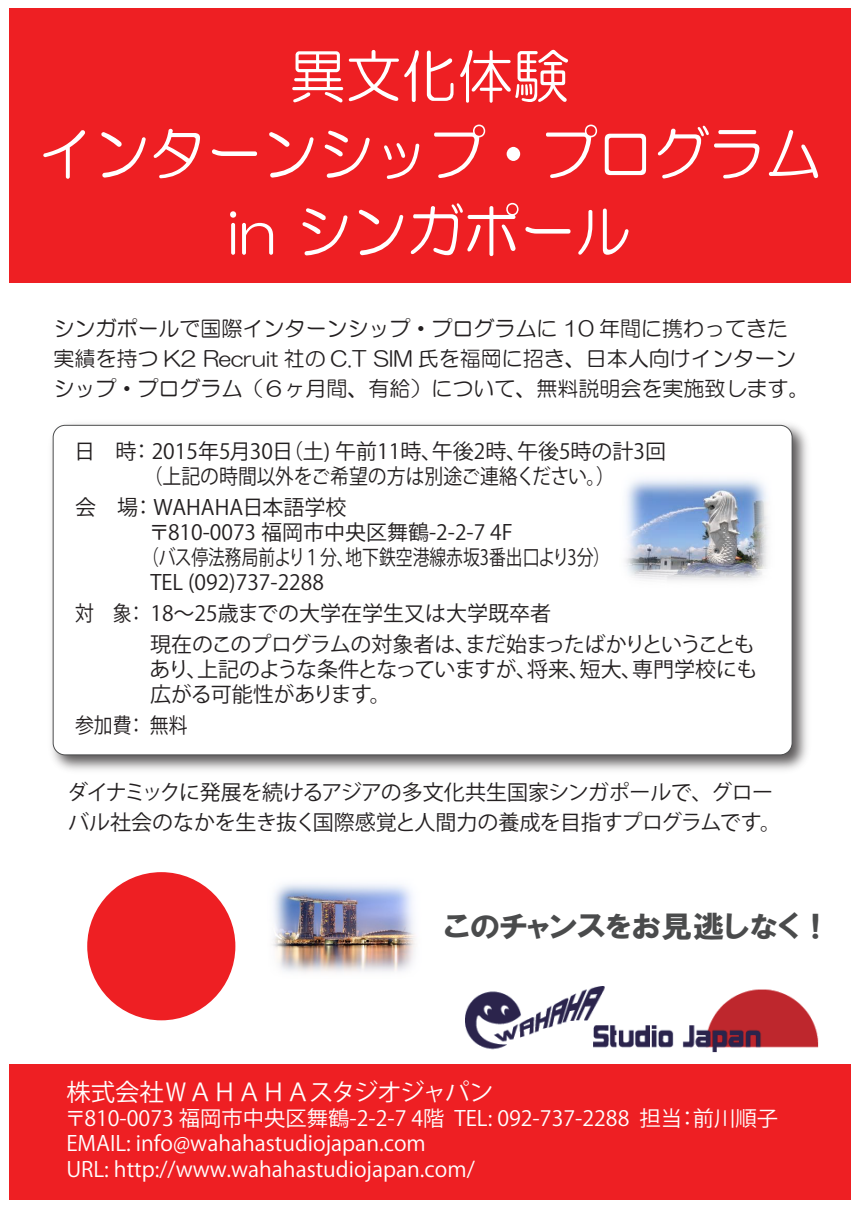
<style>
.page{position:relative;width:859px;height:1208px;background:#fff}
.page>*{position:absolute;margin:0;border:0;box-sizing:border-box;transform-origin:0 0}
.t1{font:58.2px/77.6px "HG Maru Gothic MPRO";color:#fff;text-align:center;scale:.96 1}
.t2{font:30px "HGP Soei Kakugothic UB";color:#4a4b4c;scale:1.07 1}
.t3{font:24px "Koz Go Pro";color:#fff}
.t4{font:21px/25.2px "Hira Kaku Pro W6 90 ms RKSJ H";color:#fff}
.t5{font:21px/30px "HG Maru Gothic MPRO";color:#231f20}
.t6{font:21px/25.2px "Hira Kaku Pro W6 90 ms RKSJ H";color:#231f20}
.t7{font:21px/30px "Hira Kaku Pro W6 90 ms RKSJ H";letter-spacing:-.02em;color:#231f20}
.t8{font:21px/30.9px "Hira Kaku Pro W6 90 ms RKSJ H";color:#231f20;scale:.9 1}
.t9{font:21px/25.2px "Hira Kaku Pro W6 90 ms RKSJ H";letter-spacing:-.04em;color:#231f20}
.t10{font:21px "Hira Kaku Pro W3 90 ms RKSJ H";color:#231f20}
.t11{font:21px "Hira Kaku Pro W3 90 ms RKSJ H";color:#231f20;scale:.8 1}
</style>
<div class="page">
<img style="left:52px;top:424px;width:755px;height:346px">
<div style="left:53px;top:425px;width:739px;height:330px;background:#fff;border-radius:12px"></div>
<div style="left:9px;top:9px;width:841px;height:274px;background:#ee1f23"></div>
<div style="left:87px;top:872px;width:148px;height:148px;background:#ee1f23;border-radius:50%"></div>
<div style="left:9px;top:1064px;width:841px;height:135px;background:#ee1f23"></div>
<img style="left:625px;top:478px;width:144px;height:103px">
<img style="left:273px;top:883px;width:142px;height:90px">
<img style="left:466px;top:986px;width:352px;height:66px">
<h1 class="t1" style="left:38px;top:37px;width:817px">異文化体験<br>インターンシップ・プログラムin シンガポール</h1>
<p class="t5" style="left:53px;top:313px;width:757px">シンガポールで国際インターンシップ・プログラムに 10 年間に携わってきた実績を持つ K2 Recruit 社の C.T SIM 氏を福岡に招き、日本人向けインターンシップ・プログラム（６ヶ月間、有給）について、無料説明会を実施致します。</p>
<p class="t6" style="left:144px;top:439px;width:524px;text-indent:-70px">日　時： 2015年5月30日（土) 午前11時、午後2時、午後5時の計3回（上記の時間以外をご希望の方は別途ご連絡ください。）</p>
<p class="t6" style="left:75px;top:495px;width:273px">会　場： WAHAHA日本語学校</p>
<p class="t10" style="left:149px;top:520px;width:365px">〒810-0073 福岡市中央区舞鶴-2-2-7 4F</p>
<p class="t11" style="left:142px;top:545px;width:586px">（バス停法務局前より１分、地下鉄空港線赤坂3番出口より3分）</p>
<p class="t10" style="left:150px;top:570px;width:175px">TEL (092)737-2288</p>
<p class="t8" style="left:150px;top:598px;width:673px;text-indent:-75px">対　象： 18～25歳までの大学在学生又は大学既卒者<br>現在のこのプログラムの対象者は、まだ始まったばかりということも</p>
<p class="t9" style="left:150px;top:657px;width:609px">あり、上記のような条件となっていますが、将来、短大、専門学校にも広がる可能性があります。</p>
<p class="t8" style="left:75px;top:710px;width:127px">参加費： 無料</p>
<p class="t7" style="left:67px;top:778px;width:715px">ダイナミックに発展を続けるアジアの多文化共生国家シンガポールで、グローバル社会のなかを生き抜く国際感覚と人間力の養成を目指すプログラムです。</p>
<h2 class="t2" style="left:444px;top:911px;width:364px">このチャンスをお見逃しなく！</h2>
<p class="t3" style="left:66px;top:1076px;width:429px">株式会社ＷＡＨＡＨＡスタジオジャパン</p>
<p class="t4" style="left:65px;top:1106px;width:715px">〒810-0073 福岡市中央区舞鶴-2-2-7 4階 TEL: 092-737-2288 担当：前川順子<br>EMAIL: info@wahahastudiojapan.com<br>URL: http://www.wahahastudiojapan.com/</p>
</div>
